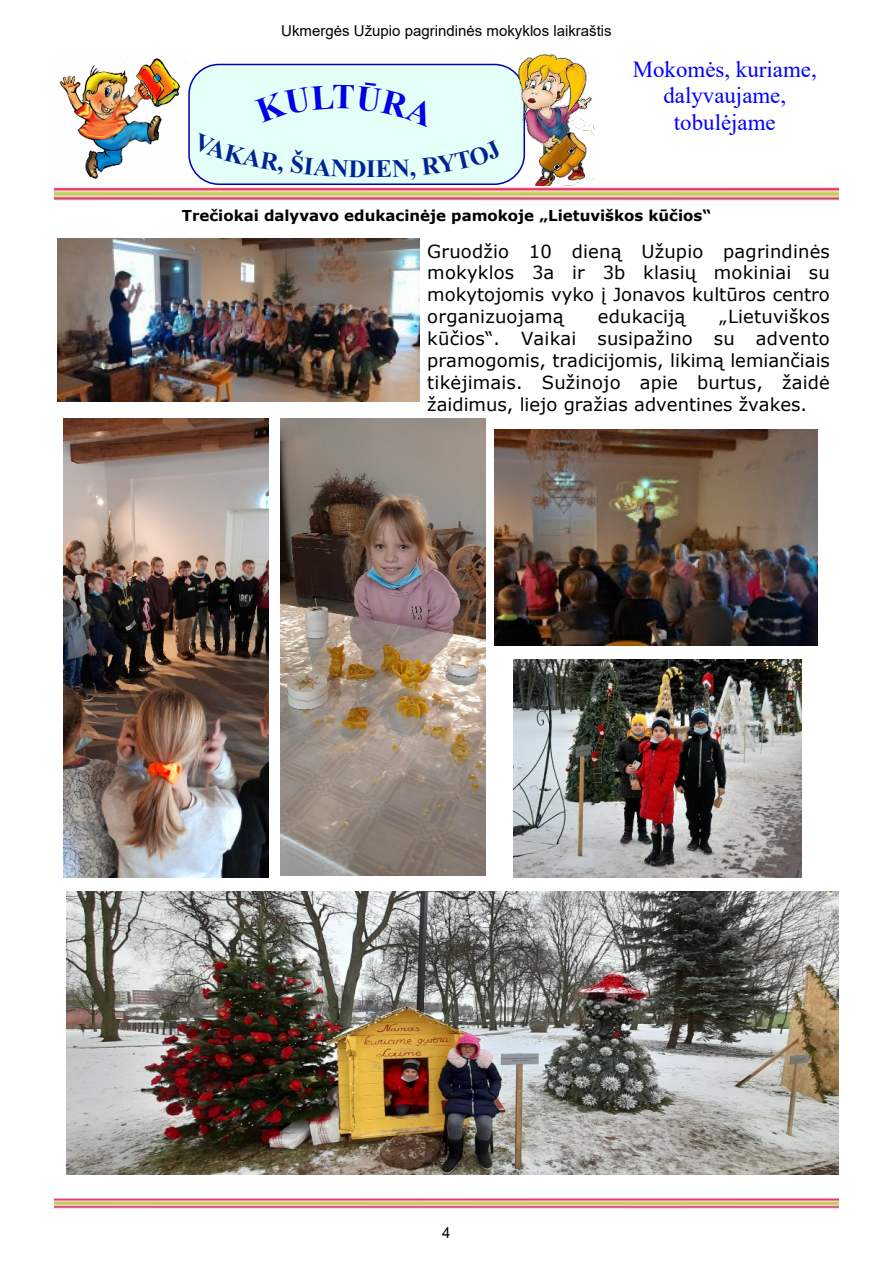
<style>
.page{position:relative;width:893px;height:1263px;background:#fff}
.page>*{position:absolute;margin:0;border:0;box-sizing:border-box;transform-origin:0 0}
.t1{font:700 24.75px "Times New Roman";color:#002393}
.t2{font:22.95px/26.4px "Times New Roman";color:#00f;text-align:center}
.t3{font:18px/21.9px "Verdana";color:#000;text-align:justify}
.t4{font:700 15px "Verdana";color:#000}
.t5{font:15px "Arial";color:#000}
</style>
<div class="page">
<img style="left:59px;top:58px;width:121px;height:121px">
<div style="left:188px;top:64px;width:337px;height:121px;background:#e3fff7;border:2px solid #0000ae;border-radius:30px"></div>
<img style="left:518px;top:54px;width:76px;height:132px">
<img style="left:54px;top:1198px;width:785px;height:11px">
<img style="left:54px;top:187px;width:785px;height:14px">
<img style="left:58px;top:239px;width:362px;height:163px">
<img style="left:494px;top:430px;width:323px;height:215px">
<img style="left:63px;top:418px;width:206px;height:459px">
<img style="left:280px;top:418px;width:205px;height:457px">
<img style="left:67px;top:892px;width:772px;height:282px">
<img style="left:513px;top:659px;width:288px;height:218px">
<svg style="left:192px;top:164px;width:7px;height:11px"></svg>
<p class="t5" style="left:281px;top:25px;width:332px">Ukmergės Užupio pagrindinės mokyklos laikraštis</p>
<p class="t2" style="left:633px;top:58px;width:185px">Mokomės, kuriame, dalyvaujame, tobulėjame</p>
<h1 class="t1" style="left:366px;top:161px;width:11px">I</h1>
<p class="t4" style="left:182px;top:210px;width:531px">Trečiokai dalyvavo edukacinėje pamokoje „Lietuviškos kūčios“</p>
<p class="t3" style="left:427px;top:242px;width:404px">Gruodžio 10 dieną Užupio pagrindinės mokyklos 3a ir 3b klasių mokiniai su mokytojomis vyko į Jonavos kultūros centro organizuojamą</p>
<p class="t3" style="left:427px;top:307px;width:404px;text-indent:292px">„Lietuviškos kūčios“. Vaikai susipažino su advento pramogomis, tradicijomis, likimą lemiančiais tikėjimais. Sužinojo apie burtus, žaidė žaidimus, liejo gražias adventines žvakes.</p>
<p class="t3" style="left:598px;top:307px;width:89px">edukaciją</p>
<p class="t5" style="left:442px;top:1227px;width:10px">4</p>
</div>
